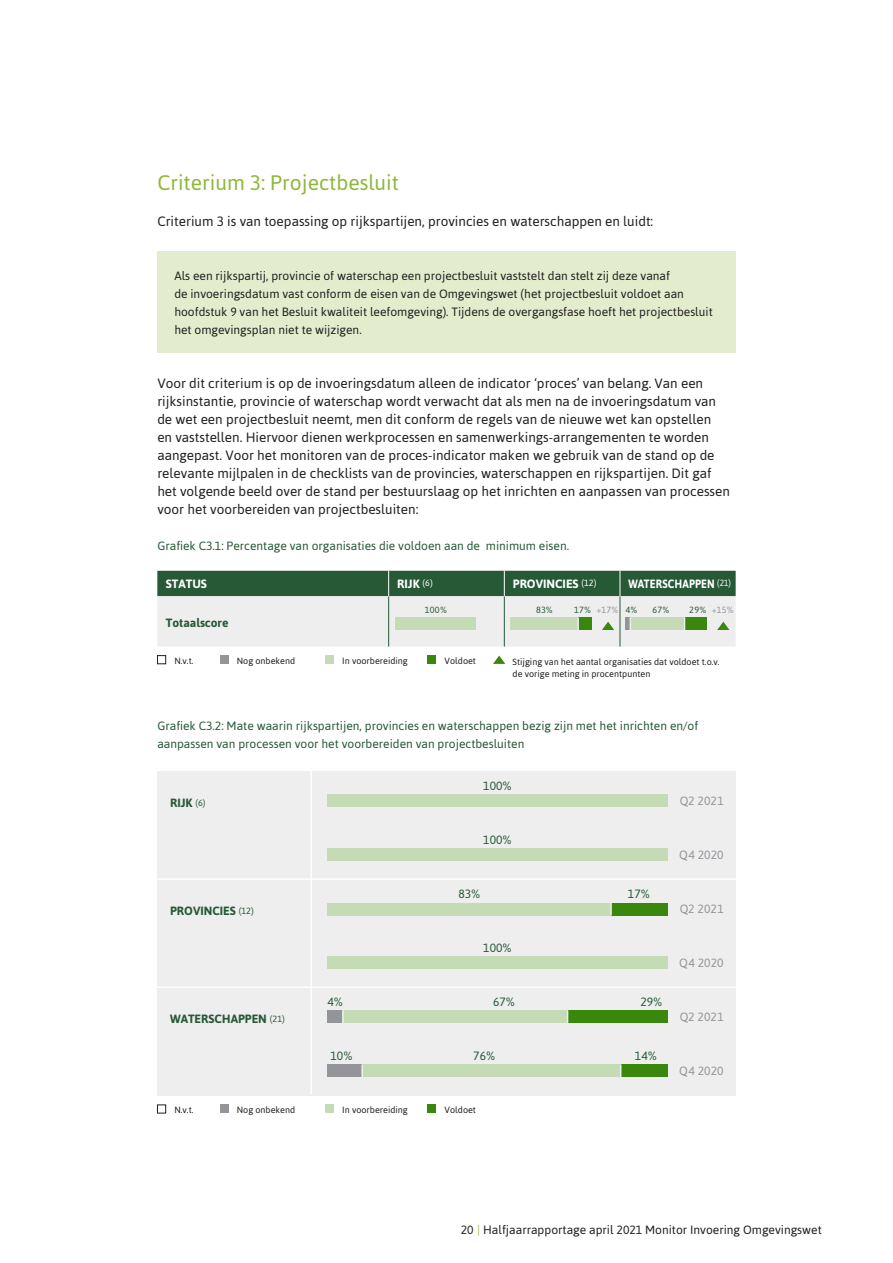
<style>
.page{position:relative;width:893px;height:1263px;background:#fff}
.page>*{position:absolute;margin:0;border:0;box-sizing:border-box;transform-origin:0 0}
._07_Paragraafkop{font:21px "Asap";color:#8eb73c}
._09_Body{font:13.5px/18px "Asap";color:#231f20}
._15_Body_Kader{font:12px/18px "Asap";color:#231f20}
.t1{font:12px/18px "Asap";color:#275937}
.t2{font:700 12px "Asap";color:#275937}
.t3{font:12px "Asap";letter-spacing:.015em;color:#939598}
.t4{font:700 12px "Asap";color:#fff}
.t5{font:700 12px "Asap";color:#fff;scale:.88 1}
.t6{font:9px/12px "Asap";color:#231f20}
.t7{font:9px "Asap";letter-spacing:.015em;color:#275937}
.t8{font:9px "Asap";color:#939598}
.s1{font-weight:400;font-size:9px}
.s2{color:#939598}
.s3{color:#275937}
.s4{color:#8eb73c}
</style>
<div class="page">
<div style="left:157px;top:252px;width:579px;height:101px;background:#e3edce"></div>
<div style="left:157px;top:771px;width:579px;height:324px;background:#eeeeef"></div>
<hr style="left:157px;top:878px;width:579px;height:2px;background:#fff">
<hr style="left:157px;top:986px;width:579px;height:2px;background:#fff">
<hr style="left:310px;top:771px;width:2px;height:323px;background:#fff">
<div style="left:327px;top:794px;width:341px;height:13px;background:#c4dbb6"></div>
<div style="left:327px;top:848px;width:341px;height:13px;background:#c4dbb6"></div>
<div style="left:327px;top:956px;width:341px;height:13px;background:#c4dbb6"></div>
<div style="left:567px;top:1010px;width:101px;height:13px;background:#39870c"></div>
<div style="left:342px;top:1010px;width:226px;height:13px;background:#c4dbb6"></div>
<div style="left:327px;top:1010px;width:15px;height:13px;background:#939598"></div>
<svg style="left:567px;top:1010px;width:1px;height:13px"></svg>
<svg style="left:342px;top:1010px;width:2px;height:13px"></svg>
<div style="left:427px;top:1105px;width:9px;height:8px;background:#39870c"></div>
<div style="left:325px;top:1105px;width:9px;height:8px;background:#c4dbb6"></div>
<div style="left:220px;top:1105px;width:8px;height:8px;background:#939598"></div>
<div style="left:157px;top:1105px;width:9px;height:8px;border:1px solid #231f20"></div>
<div style="left:327px;top:903px;width:284px;height:12px;background:#c4dbb6"></div>
<div style="left:611px;top:903px;width:57px;height:12px;background:#39870c"></div>
<svg style="left:610px;top:903px;width:2px;height:12px"></svg>
<div style="left:620px;top:1064px;width:48px;height:13px;background:#39870c"></div>
<div style="left:362px;top:1064px;width:259px;height:13px;background:#c4dbb6"></div>
<div style="left:327px;top:1064px;width:35px;height:13px;background:#939598"></div>
<svg style="left:620px;top:1064px;width:1px;height:13px"></svg>
<svg style="left:361px;top:1064px;width:2px;height:13px"></svg>
<svg style="left:493px;top:656px;width:12px;height:8px"></svg>
<div style="left:427px;top:655px;width:9px;height:9px;background:#39870c"></div>
<div style="left:325px;top:655px;width:9px;height:9px;background:#c4dbb6"></div>
<div style="left:220px;top:655px;width:8px;height:9px;background:#939598"></div>
<div style="left:157px;top:655px;width:9px;height:9px;border:1px solid #231f20"></div>
<svg style="left:157px;top:571px;width:579px;height:76px;background:#a7baab"></svg>
<h3 class="_07_Paragraafkop" style="left:157px;top:170px;width:243px">Criterium 3: Projectbesluit</h3>
<p class="_09_Body" style="left:157px;top:212px;width:497px">Criterium 3 is van toepassing op rijkspartijen, provincies en waterschappen en luidt:</p>
<p class="_15_Body_Kader" style="left:174px;top:266px;width:540px">Als een rijkspartij, provincie of waterschap een projectbesluit vaststelt dan stelt zij deze vanaf<br>de invoeringsdatum vast conform de eisen van de Omgevingswet (het projectbesluit voldoet aan hoofdstuk 9 van het Besluit kwaliteit leefomgeving). Tijdens de overgangsfase hoeft het projectbesluit het omgevingsplan niet te wijzigen.</p>
<p class="_09_Body" style="left:157px;top:374px;width:574px">Voor dit criterium is op de invoeringsdatum alleen de indicator ‘proces’ van belang. Van een rijksinstantie, provincie of waterschap wordt verwacht dat als men na de invoeringsdatum van de wet een projectbesluit neemt, men dit conform de regels van de nieuwe wet kan opstellen<br>en vaststellen. Hiervoor dienen werkprocessen en samenwerkings-arrangementen te worden aangepast. Voor het monitoren van de proces-indicator maken we gebruik van de stand op de relevante mijlpalen in de checklists van de provincies, waterschappen en rijkspartijen. Dit gaf het volgende beeld over de stand per bestuurslaag op het inrichten en aanpassen van processen voor het voorbereiden van projectbesluiten:</p>
<p class="t1" style="left:157px;top:536px;width:413px">Grafiek C3.1: Percentage van organisaties die voldoen aan de minimum eisen.</p>
<p class="t4" style="left:166px;top:577px;width:43px">STATUS</p>
<p class="t4" style="left:397px;top:577px;width:37px">RIJK <span class="s1">(6)</span></p>
<p class="t4" style="left:513px;top:577px;width:85px">PROVINCIES <span class="s1">(12)</span></p>
<p class="t5" style="left:628px;top:577px;width:118px">WATERSCHAPPEN <span class="s1">(21)</span></p>
<p class="t2" style="left:166px;top:616px;width:64px">Totaalscore</p>
<p class="t7" style="left:536px;top:605px;width:18px">83%</p>
<p class="t7" style="left:574px;top:605px;width:65px">17% <span class="s2">+17%</span> 4%</p>
<p class="t7" style="left:652px;top:605px;width:18px">67%</p>
<p class="t8" style="left:689px;top:605px;width:46px"><span class="s3">29%</span> +15%</p>
<p class="t7" style="left:425px;top:605px;width:24px">100%</p>
<p class="t6" style="left:174px;top:655px;width:21px">N.v.t.</p>
<p class="t6" style="left:237px;top:655px;width:60px">Nog onbekend</p>
<p class="t6" style="left:342px;top:655px;width:67px">In voorbereiding</p>
<p class="t6" style="left:445px;top:655px;width:33px">Voldoet</p>
<p class="t6" style="left:513px;top:656px;width:209px">Stijging van het aantal organisaties dat voldoet t.o.v. de vorige meting in procentpunten</p>
<p class="t1" style="left:157px;top:716px;width:542px">Grafiek C3.2: Mate waarin rijkspartijen, provincies en waterschappen bezig zijn met het inrichten en/of aanpassen van processen voor het voorbereiden van projectbesluiten</p>
<p class="t2" style="left:170px;top:796px;width:37px">RIJK <span class="s1">(6)</span></p>
<p class="t2" style="left:170px;top:904px;width:85px">PROVINCIES <span class="s1">(12)</span></p>
<p class="t2" style="left:170px;top:1012px;width:116px">WATERSCHAPPEN <span class="s1">(21)</span></p>
<p class="t1" style="left:483px;top:777px;width:30px">100%</p>
<p class="t1" style="left:327px;top:993px;width:17px">4%</p>
<p class="t1" style="left:483px;top:831px;width:30px">100%</p>
<p class="t1" style="left:458px;top:885px;width:24px">83%</p>
<p class="t1" style="left:483px;top:938px;width:30px">100%</p>
<p class="t1" style="left:628px;top:885px;width:24px">17%</p>
<p class="t1" style="left:493px;top:993px;width:24px">67%</p>
<p class="t1" style="left:640px;top:993px;width:24px">29%</p>
<p class="t1" style="left:331px;top:1047px;width:24px">10%</p>
<p class="t1" style="left:635px;top:1047px;width:24px">14%</p>
<p class="t1" style="left:473px;top:1047px;width:24px">76%</p>
<p class="t6" style="left:174px;top:1104px;width:21px">N.v.t.</p>
<p class="t6" style="left:237px;top:1104px;width:60px">Nog onbekend</p>
<p class="t6" style="left:342px;top:1104px;width:67px">In voorbereiding</p>
<p class="t6" style="left:445px;top:1104px;width:33px">Voldoet</p>
<p class="t3" style="left:680px;top:794px;width:46px">Q2 2021</p>
<p class="t3" style="left:679px;top:848px;width:46px">Q4 2020</p>
<p class="t3" style="left:680px;top:902px;width:46px">Q2 2021</p>
<p class="t3" style="left:679px;top:956px;width:46px">Q4 2020</p>
<p class="t3" style="left:680px;top:1010px;width:46px">Q2 2021</p>
<p class="t3" style="left:679px;top:1064px;width:46px">Q4 2020</p>
<p class="_15_Body_Kader" style="left:461px;top:1220px;width:362px">20 <span class="s4">|</span> Halfjaarrapportage april 2021 Monitor Invoering Omgevingswet</p>
</div>
